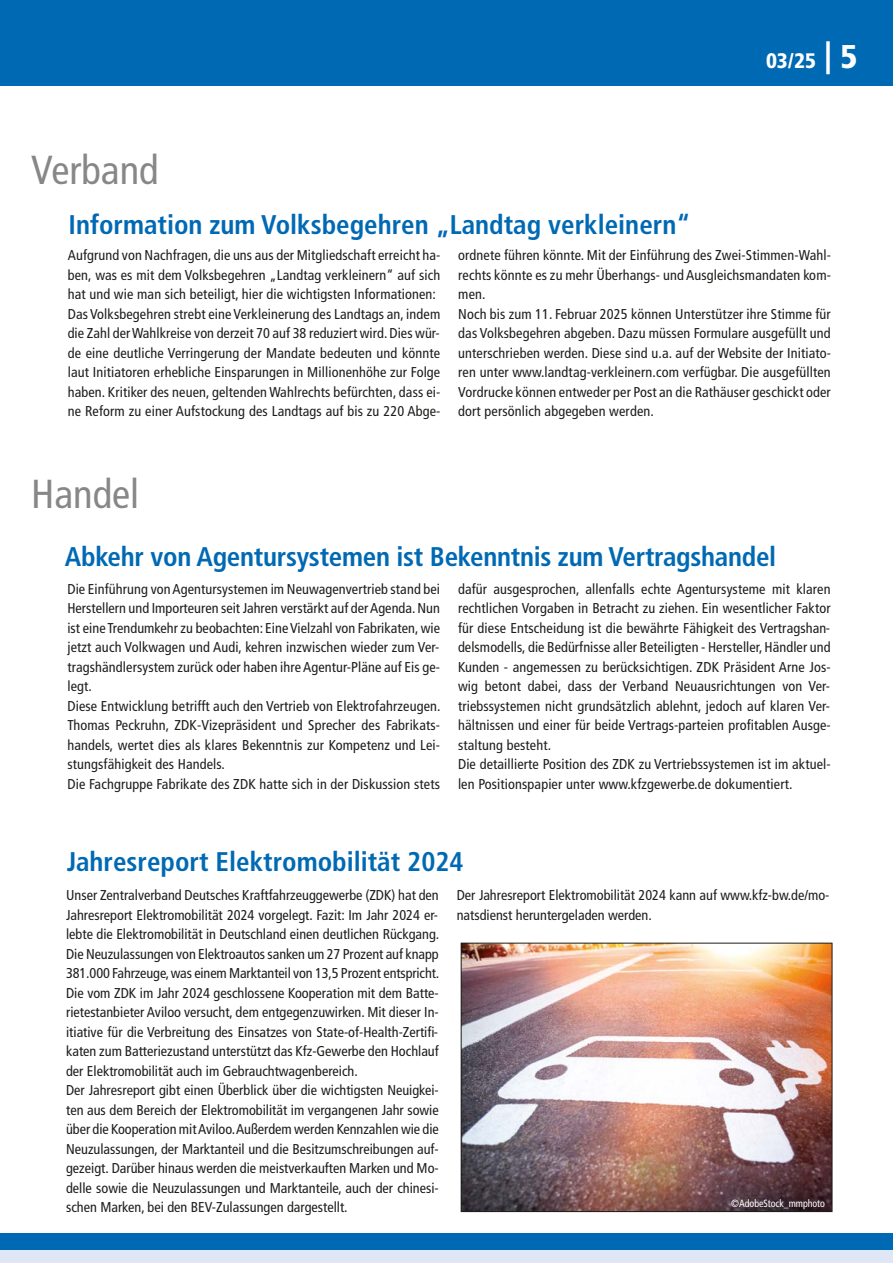
<style>
.page{position:relative;width:893px;height:1263px;background:#fff}
.page>*{position:absolute;margin:0;border:0;box-sizing:border-box;transform-origin:0 0}
.t1{font:condensed 40.5px "Frutiger";color:#878787}
.t2{font:700 condensed 27px "Frutiger";color:#0069b4}
.t3{font:900 condensed 21px "Frutiger";color:#fff}
.t4{font:condensed 14.25px/19.5px "Frutiger";letter-spacing:.01em;color:#1d1d1b}
.t5{font:condensed 10.5px "Frutiger";letter-spacing:-.005em;color:#fff;scale:.95 1}
.s1{font-size:33px}
</style>
<div class="page">
<div style="left:0;top:0;width:893px;height:85px;background:#0069b4"></div>
<div style="left:0;top:1233px;width:893px;height:17px;background:#0069b4"></div>
<div style="left:0;top:1250px;width:893px;height:13px;background:#dfe6f6"></div>
<img style="left:463px;top:945px;width:367px;height:265px">
<div style="left:461px;top:943px;width:371px;height:269px;border:1px solid #1d1d1b"></div>
<h1 class="t1" style="left:31px;top:154px;width:129px">Verband</h1>
<h2 class="t2" style="left:69px;top:214px;width:623px">Information zum Volksbegehren „Landtag verkleinern“</h2>
<h3 class="t3" style="left:766px;top:54px;width:93px">03/25 <span class="s1">| 5</span></h3>
<p class="t4" style="left:68px;top:247px;width:374px">Aufgrund von Nachfragen, die uns aus der Mitgliedschaft erreicht ha&shy;ben, was es mit dem Volksbegehren „Landtag verkleinern“ auf sich hat und wie man sich beteiligt, hier die wichtigsten Informationen:<br>Das Volksbegehren strebt eine Verkleinerung des Landtags an, indem die Zahl der Wahlkreise von derzeit 70 auf 38 reduziert wird. Dies wür&shy;de eine deutliche Verringerung der Mandate bedeuten und könnte laut Initiatoren erhebliche Einsparungen in Millionenhöhe zur Folge haben. Kritiker des neuen, geltenden Wahlrechts befürchten, dass ei&shy;ne Reform zu einer Aufstockung des Landtags auf bis zu 220 Abge-</p>
<p class="t4" style="left:458px;top:247px;width:374px">ordnete führen könnte. Mit der Einführung des Zwei-Stimmen-Wahl&shy;rechts könnte es zu mehr Überhangs- und Ausgleichsmandaten kom&shy;men.<br>Noch bis zum 11. Februar 2025 können Unterstützer ihre Stimme für das Volksbegehren abgeben. Dazu müssen Formulare ausgefüllt und unterschrieben werden. Diese sind u.a. auf der Website der Initiato&shy;ren unter www.landtag-verkleinern.com verfügbar. Die ausgefüllten Vordrucke können entweder per Post an die Rathäuser geschickt oder dort persönlich abgegeben werden.</p>
<h1 class="t1" style="left:31px;top:477px;width:109px">Handel</h1>
<h2 class="t2" style="left:65px;top:546px;width:713px">Abkehr von Agentursystemen ist Bekenntnis zum Vertragshandel</h2>
<p class="t4" style="left:67px;top:580px;width:375px">Die Einführung von Agentursystemen im Neuwagenvertrieb stand bei Herstellern und Importeuren seit Jahren verstärkt auf der Agenda. Nun ist eine Trendumkehr zu beobachten: Eine Vielzahl von Fabrikaten, wie jetzt auch Volkwagen und Audi, kehren inzwischen wieder zum Ver&shy;tragshändlersystem zurück oder haben ihre Agentur-Pläne auf Eis ge&shy;legt.<br>Diese Entwicklung betrifft auch den Vertrieb von Elektrofahrzeugen.<br>Thomas Peckruhn, ZDK-Vizepräsident und Sprecher des Fabrikats&shy;handels, wertet dies als klares Bekenntnis zur Kompetenz und Lei&shy;stungsfähigkeit des Handels.<br>Die Fachgruppe Fabrikate des ZDK hatte sich in der Diskussion stets</p>
<p class="t4" style="left:458px;top:580px;width:374px">dafür ausgesprochen, allenfalls echte Agentursysteme mit klaren rechtlichen Vorgaben in Betracht zu ziehen. Ein wesentlicher Faktor für diese Entscheidung ist die bewährte Fähigkeit des Vertragshan&shy;delsmodells, die Bedürfnisse aller Beteiligten - Hersteller, Händler und Kunden - angemessen zu berücksichtigen. ZDK Präsident Arne Jos&shy;wig betont dabei, dass der Verband Neuausrichtungen von Ver&shy;triebssystemen nicht grundsätzlich ablehnt, jedoch auf klaren Ver&shy;hältnissen und einer für beide Vertrags-parteien profitablen Ausge&shy;staltung besteht.<br>Die detaillierte Position des ZDK zu Vertriebssystemen ist im aktuel&shy;len Positionspapier unter www.kfzgewerbe.de dokumentiert.</p>
<h2 class="t2" style="left:67px;top:850px;width:398px">Jahresreport Elektromobilität 2024</h2>
<p class="t4" style="left:66px;top:887px;width:375px">Unser Zentralverband Deutsches Kraftfahrzeuggewerbe (ZDK) hat den Jahresreport Elektromobilität 2024 vorgelegt. Fazit: Im Jahr 2024 er&shy;lebte die Elektromobilität in Deutschland einen deutlichen Rückgang.<br>Die Neuzulassungen von Elektroautos sanken um 27 Prozent auf knapp 381.000 Fahrzeuge, was einem Marktanteil von 13,5 Prozent entspricht.<br>Die vom ZDK im Jahr 2024 geschlossene Kooperation mit dem Batte&shy;rietestanbieter Aviloo versucht, dem entgegenzuwirken. Mit dieser In&shy;itiative für die Verbreitung des Einsatzes von State-of-Health-Zertifi&shy;katen zum Batteriezustand unterstützt das Kfz-Gewerbe den Hochlauf der Elektromobilität auch im Gebrauchtwagenbereich.<br>Der Jahresreport gibt einen Überblick über die wichtigsten Neuigkei&shy;ten aus dem Bereich der Elektromobilität im vergangenen Jahr sowie über die Kooperation mit Aviloo. Außerdem werden Kennzahlen wie die Neuzulassungen, der Marktanteil und die Besitzumschreibungen auf&shy;gezeigt. Darüber hinaus werden die meistverkauften Marken und Mo&shy;delle sowie die Neuzulassungen und Marktanteile, auch der chinesi&shy;schen Marken, bei den BEV-Zulassungen dargestellt.</p>
<p class="t4" style="left:457px;top:887px;width:374px">Der Jahresreport Elektromobilität 2024 kann auf www.kfz-bw.de/mo&shy;natsdienst heruntergeladen werden.</p>
<p class="t5" style="left:731px;top:1199px;width:100px">©AdobeStock_mmphoto</p>
</div>
